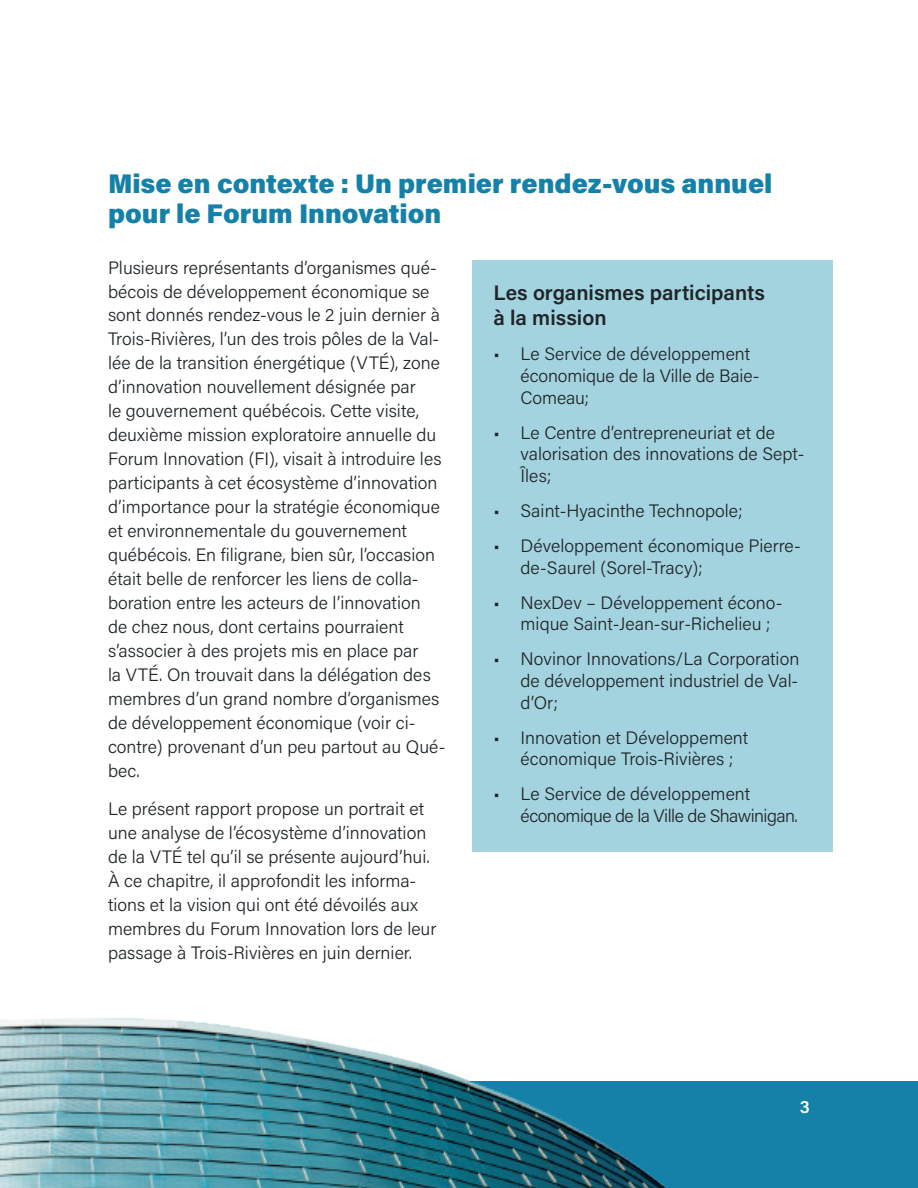
<style>
.page{position:relative;width:918px;height:1188px;background:#fff}
.page>*{position:absolute;margin:0;border:0;box-sizing:border-box;transform-origin:0 0}
.t1{font:27px/30px "Acumin Variable Concept";letter-spacing:.09em;color:#1580a8}
.t2{font:21px/25.2px "Acumin Variable Concept";letter-spacing:.04em;color:#212528}
.t3{font:18px/24px "Acumin Variable Concept";letter-spacing:.01em;color:#212528}
.t4{font:18px/21.6px "Acumin Variable Concept";letter-spacing:-.02em;color:#212528}
.t5{font:18px "Acumin Variable Concept";color:#fff}
</style>
<div class="page">
<img style="left:0;top:1018px;width:918px;height:170px">
<div style="left:472px;top:260px;width:361px;height:592px;background:#a3d3df"></div>
<h1 class="t1" style="left:108px;top:167px;width:664px">Mise en contexte : Un premier rendez-vous annuel pour le Forum Innovation</h1>
<p class="t3" style="left:108px;top:255px;width:339px">Plusieurs représentants d’organismes qué&shy;bécois de développement économique se sont donnés rendez-vous le 2 juin dernier à Trois-Rivières, l’un des trois pôles de la Val&shy;lée de la transition énergétique (VTÉ), zone d’innovation nouvellement désignée par<br>le gouvernement québécois. Cette visite, deuxième mission exploratoire annuelle du Forum Innovation (FI), visait à introduire les participants à cet écosystème d’innovation d’importance pour la stratégie économique et environnementale du gouvernement québécois. En filigrane, bien sûr, l’occasion était belle de renforcer les liens de colla&shy;boration entre les acteurs de l’innovation<br>de chez nous, dont certains pourraient s’associer à des projets mis en place par<br>la VTÉ. On trouvait dans la délégation des membres d’un grand nombre d’organismes de développement économique (voir ci&shy;contre) provenant d’un peu partout au Qué&shy;bec.</p>
<p class="t3" style="left:108px;top:796px;width:330px">Le présent rapport propose un portrait et une analyse de l’écosystème d’innovation de la VTÉ tel qu’il se présente aujourd’hui.<br>À ce chapitre, il approfondit les informa&shy;tions et la vision qui ont été dévoilés aux membres du Forum Innovation lors de leur passage à Trois-Rivières en juin dernier.</p>
<p class="t2" style="left:494px;top:279px;width:272px">Les organismes participants à la mission</p>
<p class="t3" style="left:521px;top:343px;width:240px;line-height:21.6px;text-indent:-27px">• Le Service de développement économique de la Ville de Baie-<br>Comeau;</p>
<p class="t3" style="left:521px;top:421px;width:285px;line-height:21.6px;text-indent:-27px">• Le Centre d’entrepreneuriat et de valorisation des innovations de Sept-<br>Îles;</p>
<p class="t3" style="left:494px;top:498px;width:251px">• Saint-Hyacinthe Technopole;</p>
<p class="t3" style="left:521px;top:534px;width:282px;line-height:21.6px;text-indent:-27px">• Développement économique Pierre&shy;de-Saurel (Sorel-Tracy);</p>
<p class="t3" style="left:521px;top:591px;width:264px;line-height:21.6px;text-indent:-27px">• NexDev – Développement écono&shy;mique Saint-Jean-sur-Richelieu ;</p>
<p class="t3" style="left:521px;top:648px;width:280px;line-height:21.6px;text-align:justify;text-indent:-27px">• Novinor Innovations/La Corporation de développement industriel de Val&shy;d’Or;</p>
<p class="t3" style="left:521px;top:726px;width:229px;line-height:21.6px;text-indent:-27px">• Innovation et Développement économique Trois-Rivières ;</p>
<p class="t4" style="left:521px;top:783px;width:278px;text-indent:-27px">• Le Service de développement économique de la Ville de Shawinigan.</p>
<p class="t5" style="left:800px;top:1095px;width:11px">3</p>
</div>
